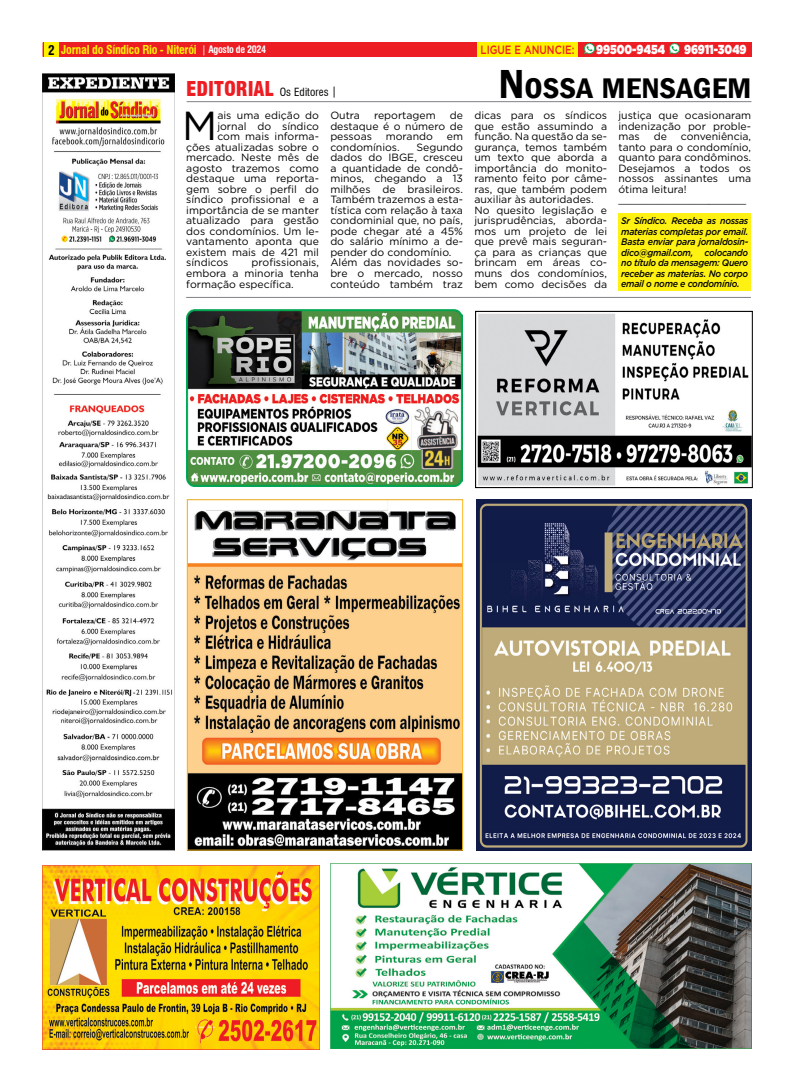
<style>
.page{position:relative;width:794px;height:1092px;background:#fff}
.page>*{position:absolute;margin:0;border:0;box-sizing:border-box;transform-origin:0 0}
.t1{font:40.5px "Gotham";color:#000}
.t2{font:600 condensed 29.2px "Franklin Gothic";color:#000;scale:1.11 1}
.t3{font:900 13px "Gotham";color:#fff;scale:.82 1}
.t4{font:700 condensed 12px "Swiss 721 BT";letter-spacing:-.02em;color:#fff200}
.t5{font:500 12px "Gotham";color:#ed1d24;scale:.82 1}
.t6{font:condensed 11px "Swiss 721 BT";letter-spacing:.01em;color:#000}
.t7{font:10.5px/10.5px "Gotham";color:#000;text-align:justify}
.t8{font:italic 500 9.5px/10.5px "Gotham";letter-spacing:-.03em;color:#000;text-align:justify;scale:.93 1}
.t9{font:9.5px "Gotham";color:#000;scale:.95 1}
.s1{font-size:13px;color:#000}
.s2{font-weight:400;font-size:10px;color:#fff}
.s3{font-size:10px;color:#fff}
.s4{font-weight:900;font-size:20px;color:#ed1d24}
.s5{font-size:41.7px}
</style>
<div class="page">
<div style="left:618px;top:213px;width:133px;height:78px;background:#fff212"></div>
<hr style="left:187px;top:101px;width:564px;height:1px;background:#808285">
<img style="left:43px;top:73px;width:132px;height:777px">
<img style="left:331px;top:863px;width:420px;height:184px">
<hr style="left:186px;top:297px;width:565px;height:1px;background:#808285">
<img style="left:42px;top:865px;width:277px;height:184px">
<img style="left:186px;top:309px;width:276px;height:177px">
<img style="left:477px;top:313px;width:274px;height:173px">
<div style="left:475px;top:311px;width:278px;height:177px;border:1px solid #000"></div>
<div style="left:43px;top:43px;width:708px;height:14px;background:#ed1d24"></div>
<div style="left:477px;top:43px;width:100px;height:14px;background:#fff200"></div>
<img style="left:584px;top:43px;width:12px;height:12px">
<svg style="left:669px;top:43px;width:12px;height:12px"></svg>
<div style="left:44px;top:43px;width:15px;height:14px;background:#fff200"></div>
<img style="left:189px;top:501px;width:272px;height:347px">
<div style="left:187px;top:499px;width:276px;height:351px;border:1px solid #fdbb26"></div>
<img style="left:476px;top:499px;width:275px;height:351px">
<p class="t4" style="left:48px;top:42px;width:220px"><span class="s1">2</span> Jornal do Síndico Rio - Niterói <span class="s2">|</span> <span class="s3">Agosto de 2024</span></p>
<p class="t5" style="left:480px;top:42px;width:116px">LIGUE E ANUNCIE:</p>
<p class="t3" style="left:596px;top:42px;width:86px">99500-9454</p>
<p class="t3" style="left:684px;top:42px;width:78px">96911-3049</p>
<p class="t6" style="left:186px;top:86px;width:152px"><span class="s4">EDITORIAL</span> Os Editores |</p>
<h2 class="t2" style="left:498px;top:69px;width:229px"><span class="s5">N</span>OSSA MENSAGEM</h2>
<h1 class="t1" style="left:182px;top:100px;width:37px">M</h1>
<p class="t7" style="left:217px;top:110px;width:103px">ais uma edição do</p>
<p class="t7" style="left:474px;top:110px;width:134px;text-align:left">dicas para os síndicos que estão assumindo a função. Na questão da se&shy;gurança, temos também um texto que aborda a importância do monito&shy;ramento feito por câme&shy;ras, que também podem auxiliar às autoridades.<br>No quesito legislação e jurisprudências, aborda&shy;mos um projeto de lei que prevê mais seguran&shy;ça para as crianças que brincam em áreas co&shy;muns dos condomínios, bem como decisões da</p>
<p class="t7" style="left:618px;top:110px;width:134px">justiça que ocasionaram indenização por proble&shy;mas</p>
<p class="t7" style="left:330px;top:110px;width:134px;text-indent:119px">de destaque é o número de pessoas</p>
<p class="t7" style="left:330px;top:110px;width:31px">Outra</p>
<p class="t7" style="left:374px;top:110px;width:63px">reportagem</p>
<p class="t7" style="left:217px;top:121px;width:103px">jornal do síndico</p>
<p class="t7" style="left:217px;top:131px;width:103px">com mais informa-</p>
<p class="t7" style="left:186px;top:142px;width:134px">ções atualizadas sobre o</p>
<p class="t7" style="left:186px;top:152px;width:134px">mercado. Neste mês de</p>
<p class="t7" style="left:186px;top:163px;width:134px">agosto trazemos como</p>
<p class="t7" style="left:186px;top:173px;width:134px">destaque uma reporta-</p>
<p class="t7" style="left:186px;top:184px;width:134px">gem sobre o perfil do</p>
<p class="t7" style="left:186px;top:194px;width:134px">síndico profissional e a</p>
<p class="t7" style="left:186px;top:205px;width:134px">importância de se manter</p>
<p class="t7" style="left:186px;top:215px;width:134px">atualizado para gestão</p>
<p class="t7" style="left:186px;top:226px;width:134px">dos condomínios. Um le-</p>
<p class="t7" style="left:186px;top:236px;width:134px">vantamento aponta que</p>
<p class="t7" style="left:186px;top:247px;width:134px">existem mais de 421 mil</p>
<p class="t7" style="left:186px;top:257px;width:44px">síndicos</p>
<p class="t7" style="left:386px;top:131px;width:49px">morando</p>
<p class="t7" style="left:447px;top:131px;width:18px">em</p>
<p class="t7" style="left:330px;top:142px;width:71px">condomínios.</p>
<p class="t7" style="left:653px;top:131px;width:15px">de</p>
<p class="t7" style="left:618px;top:131px;width:134px;text-indent:62px">conveniência, tanto para o condomínio, quanto para condôminos.<br>Desejamos a todos os nossos assinantes uma ótima leitura!</p>
<p class="t9" style="left:618px;top:194px;width:136px">________________________</p>
<p class="t8" style="left:621px;top:216px;width:138px">Sr Síndico. Receba as nossas materias completas por email.<br>Basta enviar para jornaldosin&shy;dico@gmail.com, colocando no título da mensagem: Quero receber as materias. No corpo email o nome e condomínio.</p>
<p class="t7" style="left:330px;top:142px;width:134px;text-align:left;text-indent:86px">Segundo dados do IBGE, cresceu a quantidade de condô&shy;minos, chegando a 13 milhões de brasileiros.<br>Também trazemos a esta&shy;tística com relação à taxa condominial que, no país, pode chegar até a 45% do salário mínimo a de&shy;pender do condomínio.<br>Além das novidades so&shy;bre o mercado, nosso conteúdo também traz</p>
<p class="t7" style="left:186px;top:257px;width:134px;text-indent:65px">profissionais, embora a minoria tenha formação específica.</p>
</div>
